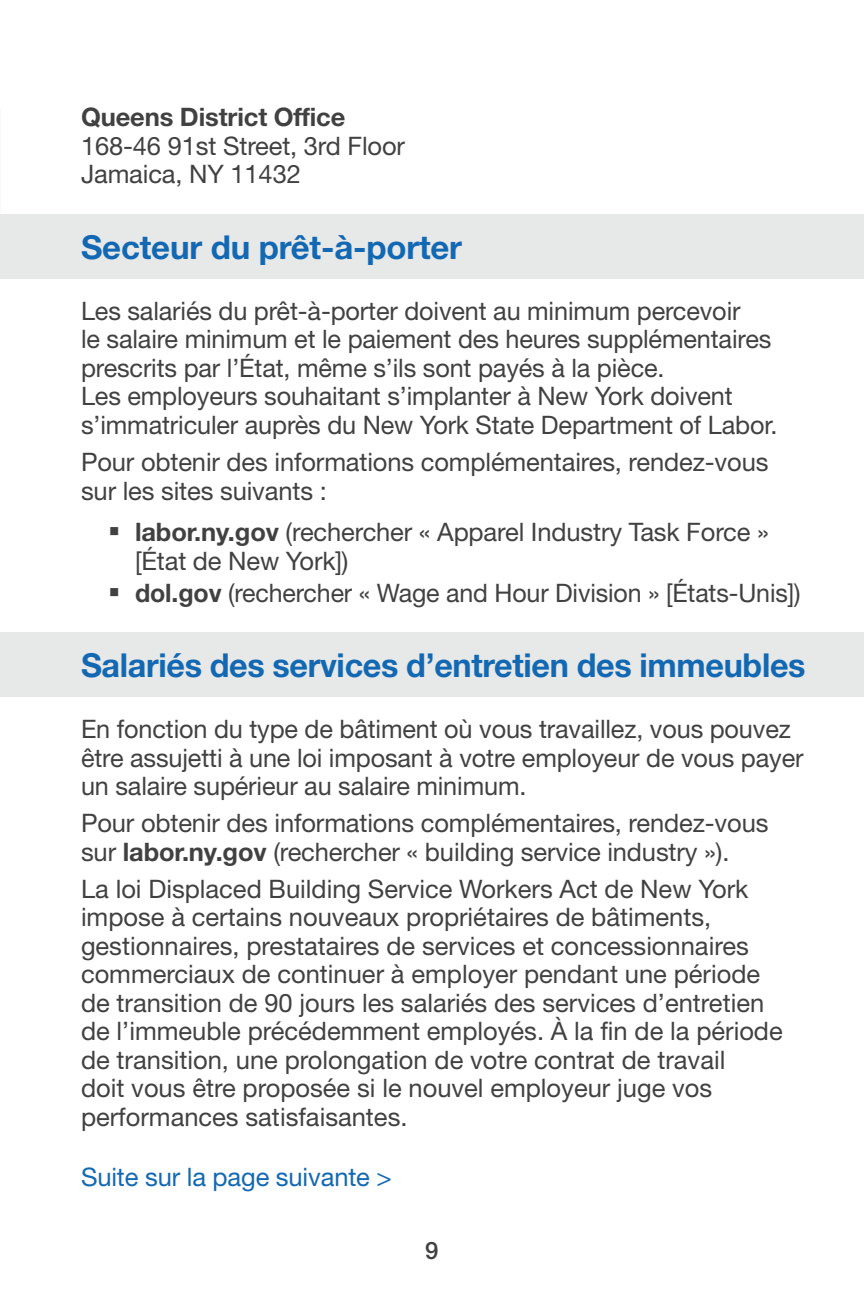
<style>
.page{position:relative;width:864px;height:1296px;background:#fff}
.page>*{position:absolute;margin:0;border:0;box-sizing:border-box;transform-origin:0 0}
.t1{font:700 33px "Helvetica Neue LT Std";letter-spacing:-.01em;color:#1368b3}
.t2{font:25.5px/28.5px "Helvetica Neue LT Std";letter-spacing:-.005em;color:#414142}
.t3{font:25.5px "Helvetica Neue LT Std";letter-spacing:-.005em;color:#1368b3}
.t4{font:700 25.5px "Helvetica Neue LT Std";letter-spacing:-.005em;color:#414142}
.t5{font:500 24px "Helvetica Neue LT Std";color:#414142}
.s1{font-weight:700}
</style>
<div class="page">
<div style="left:0;top:632px;width:864px;height:65px;background:#e7e8e8"></div>
<div style="left:0;top:214px;width:864px;height:65px;background:#e7e8e8"></div>
<p class="t4" style="left:81px;top:101px;width:266px">Queens District Office</p>
<p class="t2" style="left:81px;top:131px;width:326px">168-46 91st Street, 3rd Floor<br>Jamaica, NY 11432</p>
<p class="t1" style="left:81px;top:227px;width:383px">Secteur du prêt-à-porter</p>
<p class="t2" style="left:81px;top:296px;width:698px">Les salariés du prêt-à-porter doivent au minimum percevoir<br>le salaire minimum et le paiement des heures supplémentaires prescrits par l’État, même s’ils sont payés à la pièce.<br>Les employeurs souhaitant s’implanter à New York doivent s’immatriculer auprès du New York State Department of Labor.</p>
<p class="t2" style="left:81px;top:447px;width:689px">Pour obtenir des informations complémentaires, rendez-vous sur les sites suivants :</p>
<p class="t2" style="left:135px;top:517px;width:635px"><span class="s1">labor.ny.gov</span> (rechercher « Apparel Industry Task Force » [État de New York])</p>
<p class="t2" style="left:135px;top:579px;width:667px"><span class="s1">dol.gov</span> (rechercher « Wage and Hour Division » [États-Unis])</p>
<p class="t1" style="left:81px;top:645px;width:726px">Salariés des services d’entretien des immeubles</p>
<p class="t2" style="left:81px;top:714px;width:724px">En fonction du type de bâtiment où vous travaillez, vous pouvez être assujetti à une loi imposant à votre employeur de vous payer un salaire supérieur au salaire minimum.</p>
<p class="t2" style="left:81px;top:809px;width:689px">Pour obtenir des informations complémentaires, rendez-vous sur <span class="s1">labor.ny.gov</span> (rechercher « building service industry »).</p>
<p class="t2" style="left:81px;top:874px;width:703px">La loi Displaced Building Service Workers Act de New York impose à certains nouveaux propriétaires de bâtiments, gestionnaires, prestataires de services et concessionnaires commerciaux de continuer à employer pendant une période de transition de 90 jours les salariés des services d’entretien de l’immeuble précédemment employés. À la fin de la période de transition, une prolongation de votre contrat de travail<br>doit vous être proposée si le nouvel employeur juge vos performances satisfaisantes.</p>
<p class="t3" style="left:81px;top:1162px;width:312px">Suite sur la page suivante &gt;</p>
<p class="t5" style="left:425px;top:1236px;width:15px">9</p>
</div>
